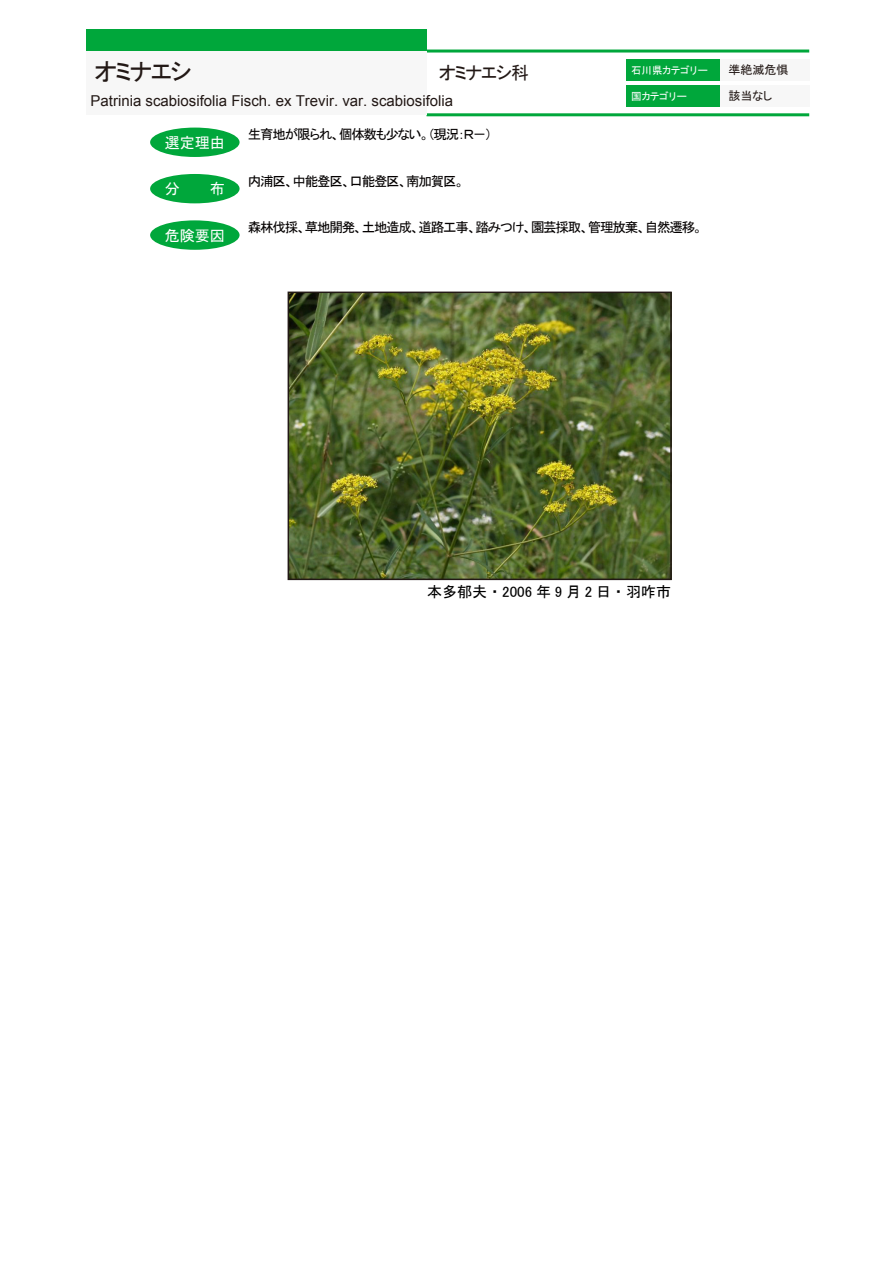
<style>
.page{position:relative;width:893px;height:1263px;background:#fff}
.page>*{position:absolute;margin:0;border:0;box-sizing:border-box;transform-origin:0 0}
.t1{font:24px "MS P Gothic";letter-spacing:-.07em;color:#221815}
.t2{font:18px "MS P Gothic";letter-spacing:-.07em;color:#221815}
.t3{font:15px "Arial";color:#221815}
.t4{font:15px "MS P Gothic";color:#000}
.t5{font:15px "MS P Gothic";color:#fff}
.t6{font:13.5px "MS P Gothic";letter-spacing:-.09em;color:#040000}
.t7{font:12px "MS P Gothic";color:#221815}
.t8{font:10.5px "MS P Gothic";color:#fff}
.s1{font-family:"MS Gothic"}
</style>
<div class="page">
<div style="left:720px;top:60px;width:89px;height:21px;background:#f7f7f7"></div>
<div style="left:720px;top:85px;width:89px;height:21px;background:#f7f7f7"></div>
<div style="left:626px;top:85px;width:94px;height:21px;background:#00a73b"></div>
<div style="left:626px;top:60px;width:94px;height:21px;background:#00a73b"></div>
<hr style="left:426px;top:50px;width:383px;height:3px;background:#00a73b">
<hr style="left:426px;top:113px;width:383px;height:3px;background:#00a73b">
<div style="left:86px;top:51px;width:340px;height:64px;background:#f7f7f7"></div>
<div style="left:86px;top:30px;width:340px;height:21px;background:#00a73b"></div>
<div style="left:150px;top:128px;width:90px;height:29px;background:#00a73b;border-radius:50%"></div>
<div style="left:150px;top:220px;width:90px;height:30px;background:#00a73b;border-radius:50%"></div>
<div style="left:150px;top:174px;width:90px;height:29px;background:#00a73b;border-radius:50%"></div>
<img style="left:291px;top:295px;width:378px;height:282px">
<div style="left:288px;top:292px;width:384px;height:288px;border:2px solid #221815"></div>
<h1 class="t1" style="left:95px;top:60px;width:99px">オミナエシ</h1>
<h2 class="t2" style="left:439px;top:64px;width:91px">オミナエシ科</h2>
<p class="t7" style="left:728px;top:64px;width:61px">準絶滅危惧</p>
<p class="t3" style="left:91px;top:91px;width:364px">Patrinia scabiosifolia Fisch. ex Trevir. var. scabiosifolia</p>
<p class="t8" style="left:631px;top:65px;width:78px">石川県カテゴリー</p>
<p class="t8" style="left:631px;top:91px;width:57px">国カテゴリー</p>
<p class="t7" style="left:728px;top:89px;width:46px">該当なし</p>
<p class="t5" style="left:165px;top:135px;width:61px">選定理由</p>
<p class="t5" style="left:165px;top:181px;width:62px">分<span class="s1">　　</span>布</p>
<p class="t5" style="left:165px;top:228px;width:61px">危険要因</p>
<p class="t6" style="left:248px;top:128px;width:245px">生育地が限られ、個体数も少ない。（現況：Ｒ－）</p>
<p class="t6" style="left:248px;top:174px;width:218px">内浦区、中能登区、口能登区、南加賀区。</p>
<p class="t6" style="left:248px;top:221px;width:456px">森林伐採、草地開発、土地造成、道路工事、踏みつけ、園芸採取、管理放棄、自然遷移。</p>
<p class="t4" style="left:427px;top:584px;width:245px">本多郁夫・2006年9月2日・羽咋市</p>
</div>
